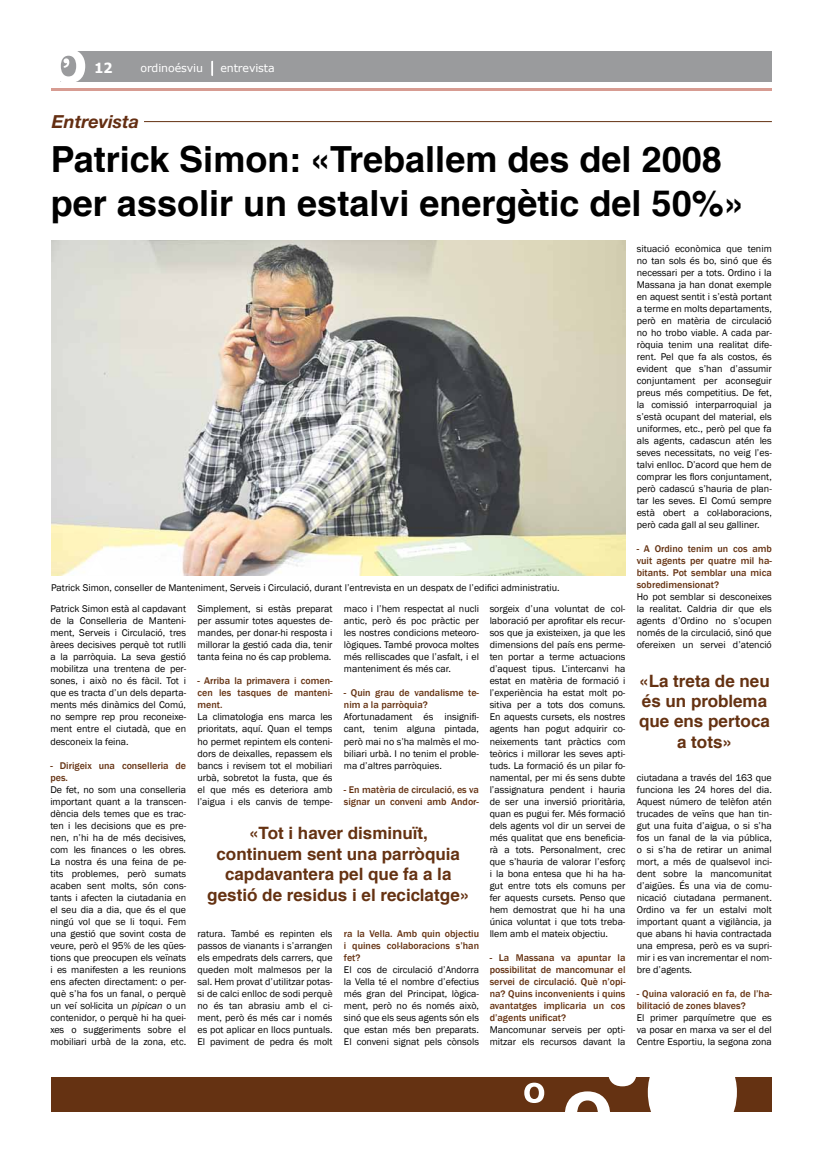
<style>
.page{position:relative;width:823px;height:1163px;background:#fff}
.page>*{position:absolute;margin:0;border:0;box-sizing:border-box;transform-origin:0 0}
.t1{font:700 36px/43.2px "Helvetica LT Com";color:#000}
.t2{font:italic 700 18px "Helvetica Neue";color:#642e12}
.t3{font:700 17px/20.4px "Helvetica LT Com";color:#653212;text-align:center}
.t4{font:700 14px "Tahoma";color:#fff}
.t5{font:11px "Verdana";letter-spacing:-.01em;color:#fff}
.t6{font:10px/12px "Franklin Gothic";color:#000;text-align:justify}
.t7{font:500 10px/12px "Franklin Gothic";color:#653212}
.s1{font-style:italic}
</style>
<div class="page">
<div style="left:51px;top:1077px;width:606px;height:34px;background:#653212"></div>
<div style="left:726px;top:1077px;width:45px;height:34px;background:#653212"></div>
<svg style="left:524px;top:1082px;width:20px;height:20px"></svg>
<svg style="left:647px;top:1077px;width:89px;height:35px"></svg>
<svg style="left:564px;top:1077px;width:72px;height:35px"></svg>
<div style="left:60px;top:51px;width:711px;height:30px;background:#9a9b9d"></div>
<svg style="left:60px;top:51px;width:25px;height:31px"></svg>
<hr style="left:51px;top:88px;width:720px;height:3px;background:#d79c92">
<svg style="left:211px;top:61px;width:1px;height:15px"></svg>
<hr style="left:144px;top:121px;width:627px;height:1px;background:#653212">
<img style="left:51px;top:240px;width:574px;height:335px">
<svg style="left:84px;top:556px;width:25px;height:19px"></svg>
<h3 class="t4" style="left:94px;top:59px;width:19px">12</h3>
<p class="t5" style="left:140px;top:61px;width:64px">ordinoésviu</p>
<p class="t5" style="left:220px;top:61px;width:56px">entrevista</p>
<h2 class="t2" style="left:52px;top:111px;width:89px">Entrevista</h2>
<h1 class="t1" style="left:51px;top:138px;width:694px">Patrick Simon: «Treballem des del 2008 per assolir un estalvi energètic del 50%»</h1>
<p class="t6" style="left:489px;top:576px;width:136px;line-height:21.8px;text-indent:-438px">Patrick Simon, conseller de Manteniment, Serveis i Circulació, durant l’entrevista en un despatx de l’edifici administratiu.<br>sorgeix d’una voluntat de col·</p>
<p class="t6" style="left:489px;top:615px;width:137px">laboració per aprofitar els recur&shy;sos que ja existeixen, ja que les dimensions del país ens perme&shy;ten portar a terme actuacions d’aquest tipus. L’intercanvi ha estat en matèria de formació i l’experiència ha estat molt po&shy;sitiva per a tots dos comuns.<br>En aquests cursets, els nostres agents han pogut adquirir co&shy;neixements tant pràctics com teòrics i millorar les seves apti&shy;tuds. La formació és un pilar fo&shy;namental, per mi és sens dubte l’assignatura pendent i hauria de ser una inversió prioritària, quan es pugui fer. Més formació dels agents vol dir un servei de més qualitat que ens beneficia&shy;rà a tots. Personalment, crec que s’hauria de valorar l’esforç i la bona entesa que hi ha ha&shy;gut entre tots els comuns per fer aquests cursets. Penso que hem demostrat que hi ha una única voluntat i que tots treba&shy;llem amb el mateix objectiu.</p>
<p class="t7" style="left:489px;top:951px;width:137px;text-align:justify">- La Massana va apuntar la possibilitat de mancomunar el servei de circulació. Què n’opi&shy;na? Quins inconvenients i quins avantatges implicaria un cos d’agents unificat?</p>
<p class="t6" style="left:489px;top:1023px;width:137px">Mancomunar serveis per opti&shy;mitzar els recursos davant la</p>
<p class="t6" style="left:50px;top:603px;width:137px">Patrick Simon està al capdavant de la Conselleria de Manteni&shy;ment, Serveis i Circulació, tres àrees decisives perquè tot rutlli a la parròquia. La seva gestió mobilitza una trentena de per&shy;sones, i això no és fàcil. Tot i que es tracta d’un dels departa&shy;ments més dinàmics del Comú, no sempre rep prou reconeixe&shy;ment entre el ciutadà, que en desconeix la feina.</p>
<p class="t7" style="left:50px;top:759px;width:137px">- Dirigeix una conselleria de pes.</p>
<p class="t6" style="left:50px;top:783px;width:137px">De fet, no som una conselleria important quant a la transcen&shy;dència dels temes que es trac&shy;ten i les decisions que es pre&shy;nen, n’hi ha de més decisives, com les finances o les obres.<br>La nostra és una feina de pe&shy;tits problemes, però sumats acaben sent molts, són cons&shy;tants i afecten la ciutadania en el seu dia a dia, que és el que ningú vol que se li toqui. Fem una gestió que sovint costa de veure, però el 95% de les qües&shy;tions que preocupen els veïnats i es manifesten a les reunions ens afecten directament: o per&shy;què s’ha fos un fanal, o perquè un veí sol·licita un <span class="s1">pipican</span> o un contenidor, o perquè hi ha quei&shy;xes o suggeriments sobre el mobiliari urbà de la zona, etc.</p>
<p class="t6" style="left:197px;top:603px;width:136px">Simplement, si estàs preparat per assumir totes aquestes de&shy;mandes, per donar-hi resposta i millorar la gestió cada dia, tenir tanta feina no és cap problema.</p>
<p class="t7" style="left:197px;top:675px;width:136px;text-align:justify">- Arriba la primavera i comen&shy;cen les tasques de manteni&shy;ment.</p>
<p class="t6" style="left:197px;top:711px;width:136px">La climatologia ens marca les prioritats, aquí. Quan el temps ho permet repintem els conteni&shy;dors de deixalles, repassem els bancs i revisem tot el mobiliari urbà, sobretot la fusta, que és el que més es deteriora amb l’aigua i els canvis de tempe-</p>
<p class="t6" style="left:344px;top:603px;width:136px">maco i l’hem respectat al nucli antic, però és poc pràctic per les nostres condicions meteoro&shy;lògiques. També provoca moltes més relliscades que l’asfalt, i el manteniment és més car.</p>
<p class="t7" style="left:344px;top:687px;width:136px">- Quin grau de vandalisme te&shy;nim a la parròquia?</p>
<p class="t6" style="left:344px;top:711px;width:136px">Afortunadament és insignifi&shy;cant, tenim alguna pintada, però mai no s’ha malmès el mo&shy;biliari urbà. I no tenim el proble&shy;ma d’altres parròquies.</p>
<p class="t7" style="left:344px;top:783px;width:136px">- En matèria de circulació, es va signar un conveni amb Andor-</p>
<h3 class="t3" style="left:207px;top:823px;width:263px">«Tot i haver disminuït, continuem sent una parròquia capdavantera pel que fa a la gestió de residus i el reciclatge»</h3>
<p class="t6" style="left:197px;top:927px;width:136px">ratura. També es repinten els passos de vianants i s’arrangen els empedrats dels carrers, que queden molt malmesos per la sal. Hem provat d’utilitzar potas&shy;si de calci enlloc de sodi perquè no és tan abrasiu amb el ci&shy;ment, però és més car i només es pot aplicar en llocs puntuals.<br>El paviment de pedra és molt</p>
<p class="t7" style="left:344px;top:927px;width:136px;text-align:justify">ra la Vella. Amb quin objectiu i quines col·laboracions s’han fet?</p>
<p class="t6" style="left:344px;top:963px;width:136px">El cos de circulació d’Andorra la Vella té el nombre d’efectius més gran del Principat, lògica&shy;ment, però no és només això, sinó que els seus agents són els que estan més ben preparats.<br>El conveni signat pels cònsols</p>
<p class="t6" style="left:636px;top:243px;width:136px">situació econòmica que tenim no tan sols és bo, sinó que és necessari per a tots. Ordino i la Massana ja han donat exemple en aquest sentit i s’està portant a terme en molts departaments, però en matèria de circulació no ho trobo viable. A cada par&shy;ròquia tenim una realitat dife&shy;rent. Pel que fa als costos, és evident que s’han d’assumir conjuntament per aconseguir preus més competitius. De fet, la comissió interparroquial ja s’està ocupant del material, els uniformes, etc., però pel que fa als agents, cadascun atén les seves necessitats, no veig l’es&shy;talvi enlloc. D’acord que hem de comprar les flors conjuntament, però cadascú s’hauria de plan&shy;tar les seves. El Comú sempre està obert a col·laboracions, però cada gall al seu galliner.</p>
<p class="t7" style="left:636px;top:543px;width:136px;text-align:justify">- A Ordino tenim un cos amb vuit agents per quatre mil ha&shy;bitants. Pot semblar una mica sobredimensionat?</p>
<p class="t6" style="left:636px;top:591px;width:136px">Ho pot semblar si desconeixes la realitat. Caldria dir que els agents d’Ordino no s’ocupen només de la circulació, sinó que ofereixen un servei d’atenció</p>
<h3 class="t3" style="left:638px;top:670px;width:132px">«La treta de neu és un problema que ens pertoca a tots»</h3>
<p class="t6" style="left:636px;top:771px;width:136px">ciutadana a través del 163 que funciona les 24 hores del dia.<br>Aquest número de telèfon atén trucades de veïns que han tin&shy;gut una fuita d’aigua, o si s’ha fos un fanal de la via pública, o si s’ha de retirar un animal mort, a més de qualsevol inci&shy;dent sobre la mancomunitat d’aigües. És una via de comu&shy;nicació ciutadana permanent.<br>Ordino va fer un estalvi molt important quant a vigilància, ja que abans hi havia contractada una empresa, però es va supri&shy;mir i es van incrementar el nom&shy;bre d’agents.</p>
<p class="t7" style="left:636px;top:987px;width:136px">- Quina valoració en fa, de l’ha&shy;bilitació de zones blaves?</p>
<p class="t6" style="left:636px;top:1011px;width:136px">El primer parquímetre que es va posar en marxa va ser el del Centre Esportiu, la segona zona</p>
</div>
